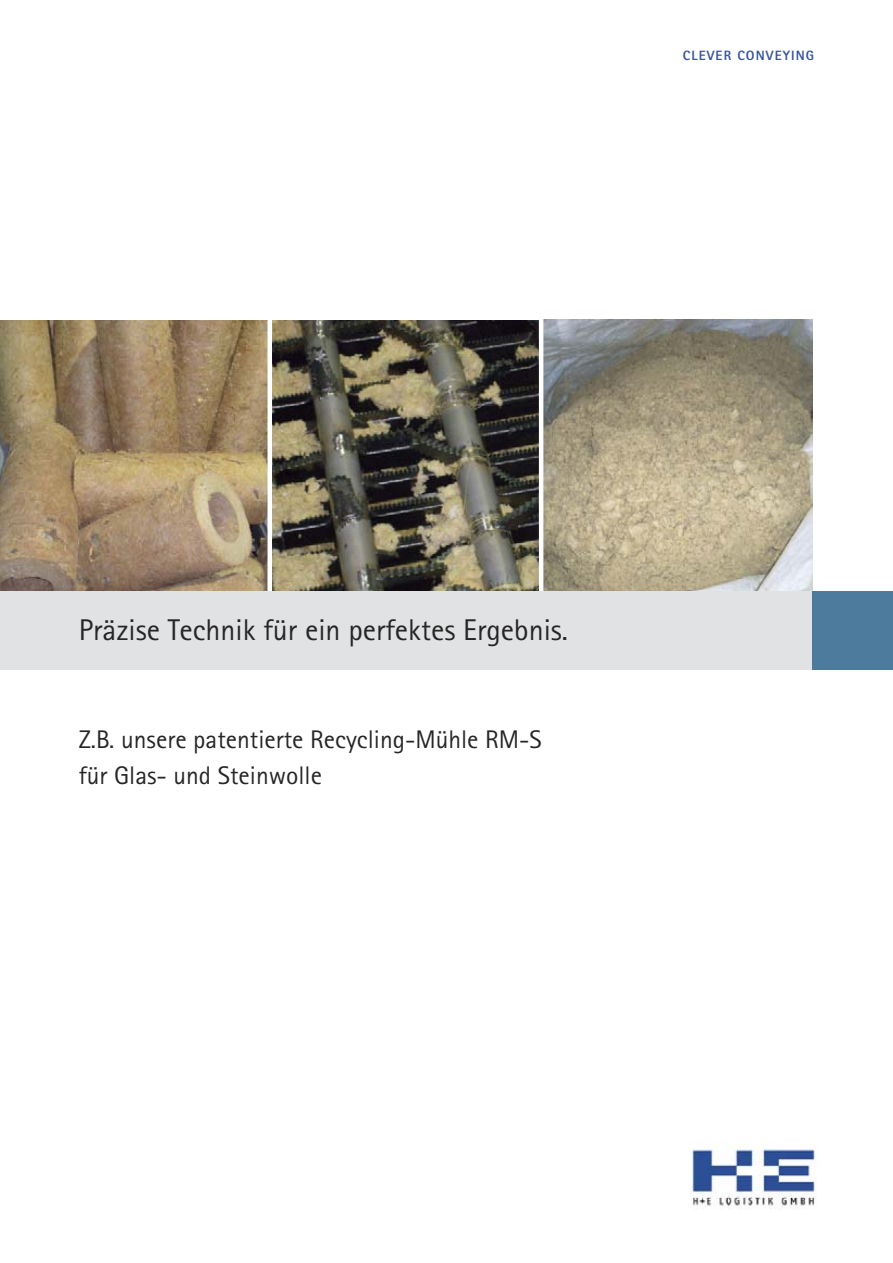
<style>
.page{position:relative;width:893px;height:1263px;background:#fff}
.page>*{position:absolute;margin:0;border:0;box-sizing:border-box;transform-origin:0 0}
.t1{font:30px "AT Rotis Sans Serif";color:#272627}
.t2{font:25.5px/36px "AT Rotis Sans Serif";color:#272627}
.t3{font:800 13.5px "AT Rotis Sans Serif";letter-spacing:.08em;color:#36569d}
</style>
<div class="page">
<img style="left:0;top:319px;width:813px;height:272px">
<hr style="left:268px;top:319px;width:4px;height:278px;background:#fff">
<hr style="left:539px;top:317px;width:4px;height:278px;background:#fff">
<div style="left:0;top:591px;width:893px;height:79px;background:#e1e2e3"></div>
<div style="left:812px;top:591px;width:81px;height:79px;background:#4d7b9e"></div>
<img style="left:690px;top:1141px;width:127px;height:69px">
<p class="t3" style="left:683px;top:51px;width:133px">CLEVER CONVEYING</p>
<p class="t1" style="left:79px;top:619px;width:491px">Präzise Technik für ein perfektes Ergebnis.</p>
<p class="t2" style="left:79px;top:724px;width:465px">Z.B. unsere patentierte Recycling-Mühle RM-S für Glas- und Steinwolle</p>
</div>
